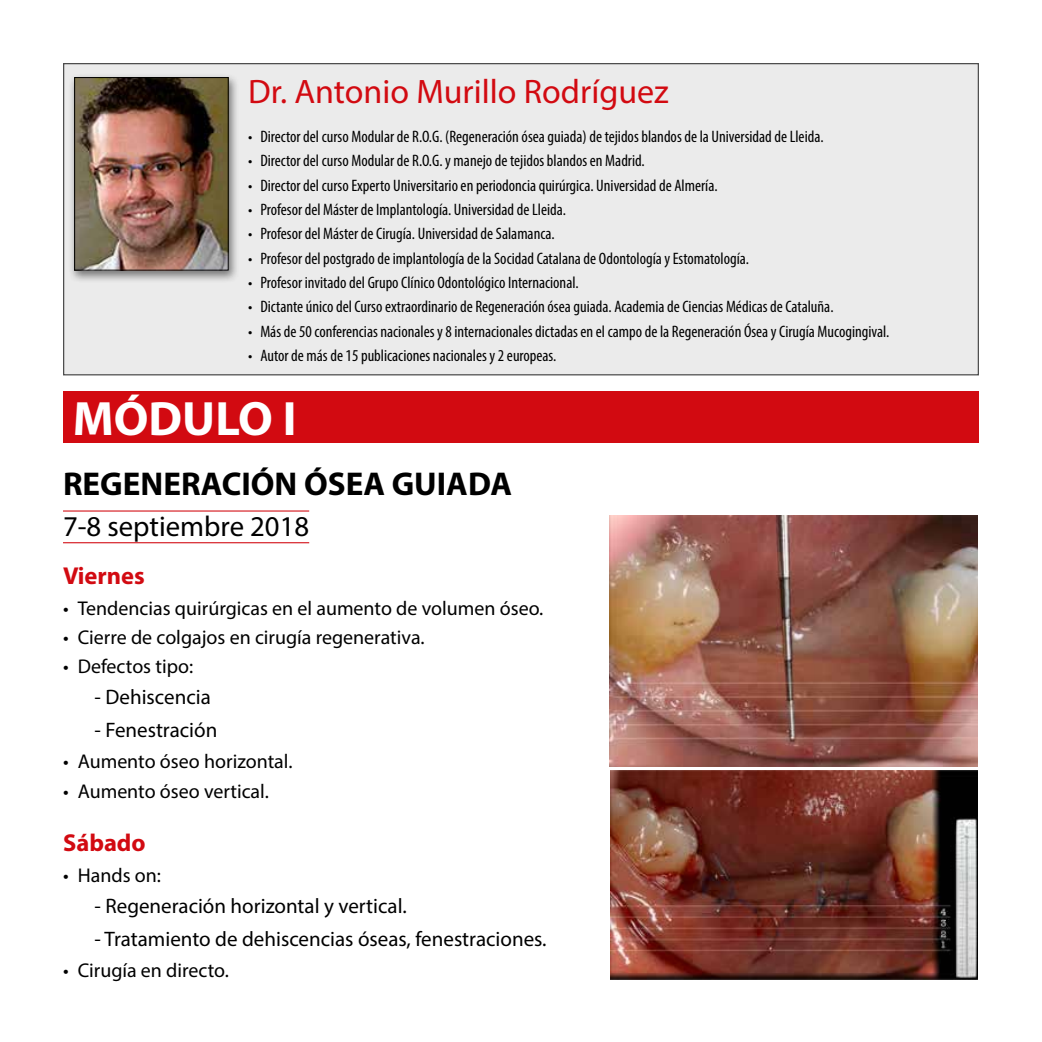
<style>
.page{position:relative;width:1042px;height:1042px;background:#fff}
.page>*{position:absolute;margin:0;border:0;box-sizing:border-box;transform-origin:0 0}
.t1{font:700 48.48px "Myriad Pro";color:#fff}
.t2{font:33.95px "Myriad Pro";color:#d20a11}
.t3{font:700 33.07px "Myriad Pro";color:#000}
.t4{font:28.7px "Myriad Pro";color:#000}
.t5{font:700 24.5px "Myriad Pro";color:#d20a11}
.t6{font:21px "Myriad Pro";color:#000}
.t7{font:19.95px "Myriad Pro";color:#000}
.t8{font:condensed 16.62px "Myriad Pro";color:#000}
</style>
<div class="page">
<div style="left:63px;top:391px;width:916px;height:52px;background:#d20a11"></div>
<div style="left:63px;top:63px;width:916px;height:313px;background:#ebebeb"></div>
<div style="left:69px;top:74px;width:170px;height:209px;background:#000;opacity:.5"></div>
<img style="left:74px;top:77px;width:155px;height:194px">
<hr style="left:63px;top:510px;width:246px;height:1px;background:#d20a11">
<hr style="left:63px;top:542px;width:246px;height:1px;background:#d20a11">
<img style="left:610px;top:515px;width:367px;height:252px">
<img style="left:610px;top:770px;width:367px;height:209px">
<h2 class="t2" style="left:248px;top:70px;width:422px">Dr. Antonio Murillo Rodríguez</h2>
<p class="t8" style="left:248px;top:126px;width:577px">• Director del curso Modular de R.O.G. (Regeneración ósea guiada) de tejidos blandos de la Universidad de Lleida.</p>
<p class="t8" style="left:248px;top:151px;width:398px">• Director del curso Modular de R.O.G. y manejo de tejidos blandos en Madrid.</p>
<p class="t8" style="left:248px;top:175px;width:471px">• Director del curso Experto Universitario en periodoncia quirúrgica. Universidad de Almería.</p>
<p class="t8" style="left:248px;top:199px;width:319px">• Profesor del Máster de Implantología. Universidad de Lleida.</p>
<p class="t8" style="left:248px;top:224px;width:308px">• Profesor del Máster de Cirugía. Universidad de Salamanca.</p>
<p class="t8" style="left:248px;top:248px;width:502px">• Profesor del postgrado de implantología de la Socidad Catalana de Odontología y Estomatología.</p>
<p class="t8" style="left:248px;top:272px;width:332px">• Profesor invitado del Grupo Clínico Odontológico Internacional.</p>
<p class="t8" style="left:248px;top:297px;width:587px">• Dictante único del Curso extraordinario de Regeneración ósea guiada. Academia de Ciencias Médicas de Cataluña.</p>
<p class="t8" style="left:248px;top:321px;width:643px">• Más de 50 conferencias nacionales y 8 internacionales dictadas en el campo de la Regeneración Ósea y Cirugía Mucogingival.</p>
<p class="t8" style="left:248px;top:345px;width:310px">• Autor de más de 15 publicaciones nacionales y 2 europeas.</p>
<h1 class="t1" style="left:73px;top:387px;width:225px">MÓDULO I</h1>
<h3 class="t3" style="left:63px;top:463px;width:451px">REGENERACIÓN ÓSEA GUIADA</h3>
<h3 class="t4" style="left:63px;top:509px;width:248px">7-8 septiembre 2018</h3>
<h3 class="t5" style="left:63px;top:559px;width:83px">Viernes</h3>
<p class="t7" style="left:63px;top:595px;width:482px">• Tendencias quirúrgicas en el aumento de volumen óseo.</p>
<p class="t7" style="left:63px;top:625px;width:363px">• Cierre de colgajos en cirugía regenerativa.</p>
<p class="t7" style="left:63px;top:654px;width:132px">• Defectos tipo:</p>
<p class="t6" style="left:94px;top:684px;width:118px">- Dehiscencia</p>
<p class="t6" style="left:94px;top:717px;width:124px">- Fenestración</p>
<p class="t7" style="left:63px;top:749px;width:231px">• Aumento óseo horizontal.</p>
<p class="t7" style="left:63px;top:778px;width:207px">• Aumento óseo vertical.</p>
<h3 class="t5" style="left:63px;top:826px;width:84px">Sábado</h3>
<p class="t7" style="left:63px;top:862px;width:99px">• Hands on:</p>
<p class="t6" style="left:94px;top:893px;width:314px">- Regeneración horizontal y vertical.</p>
<p class="t6" style="left:94px;top:926px;width:453px">- Tratamiento de dehiscencias óseas, fenestraciones.</p>
<p class="t7" style="left:63px;top:958px;width:167px">• Cirugía en directo.</p>
</div>
